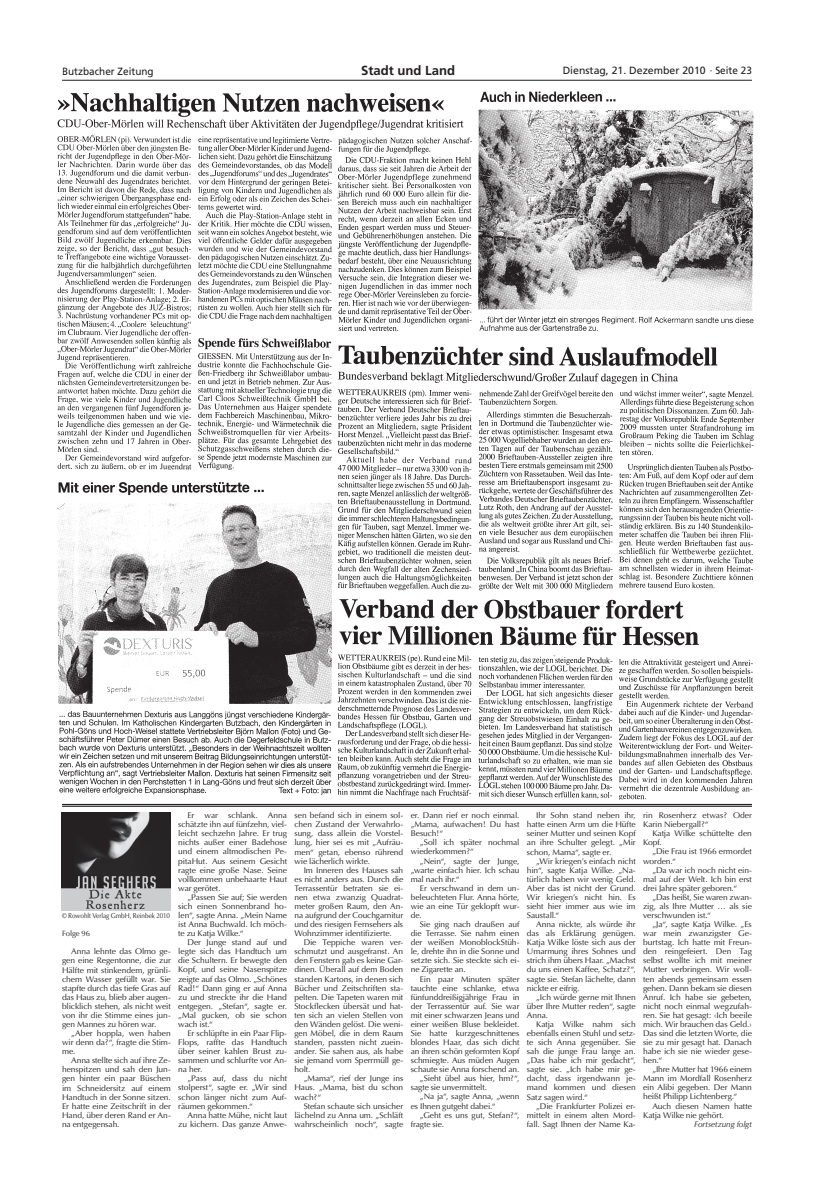
<style>
.page{position:relative;width:814px;height:1191px;background:#fff}
.page>*{position:absolute;margin:0;border:0;box-sizing:border-box;transform-origin:0 0}
.t1{font:700 13.12px "Frutiger";color:#231f20}
.t2{font:10.5px "Frutiger";color:#231f20}
.t3{font:10.5px "Frutiger";color:#231f20;scale:.95 1}
.t4{font:8.22px/9.1px "Optima";letter-spacing:-.01em;color:#231f20;text-align:justify}
.t5{font:italic 8.22px "Optima";letter-spacing:-.005em;color:#231f20}
.t6{font:7.7px "Optima";letter-spacing:-.01em;color:#231f20}
.t7{font:7px "Optima";letter-spacing:-.01em;color:#231f20;scale:.91 1}
</style>
<div class="page">
<hr style="left:62px;top:80px;width:690px;height:1px;background:#231f20">
<img style="left:57px;top:91px;width:697px;height:708px">
<hr style="left:62px;top:804px;width:690px;height:1px;background:#231f20">
<hr style="left:62px;top:806px;width:690px;height:1px;background:#231f20">
<img style="left:62px;top:812px;width:109px;height:98px">
<p class="t3" style="left:62px;top:65px;width:98px">Butzbacher Zeitung</p>
<h1 class="t1" style="left:361px;top:62px;width:96px">Stadt und Land</h1>
<p class="t2" style="left:562px;top:64px;width:191px">Dienstag, 21. Dezember 2010 ∙ Seite 23</p>
<p class="t4" style="left:410px;top:811px;width:110px">er. Dann rief er noch einmal. „Mama, aufwachen! Du hast Besuch!“</p>
<p class="t4" style="left:410px;top:838px;width:110px;text-indent:9px">„Soll ich später nochmal wiederkommen?“</p>
<p class="t4" style="left:410px;top:856px;width:110px;text-indent:9px">„Nein“, sagte der Junge, „warte einfach hier. Ich schau mal nach ihr.“</p>
<p class="t4" style="left:410px;top:883px;width:110px;text-indent:9px">Er verschwand in dem un&shy;beleuchteten Flur. Anna hörte, wie an eine Tür geklopft wur&shy;de.</p>
<p class="t4" style="left:410px;top:919px;width:110px;text-indent:9px">Sie ging nach draußen auf die Terrasse. Sie nahm einen der weißen MonoblockStüh&shy;le, drehte ihn in die Sonne und setzte sich. Sie steckte sich ei&shy;ne Zigarette an.</p>
<p class="t4" style="left:420px;top:974px;width:101px">Ein paar Minuten später</p>
<p class="t4" style="left:410px;top:983px;width:110px">tauchte eine schlanke, etwa</p>
<p class="t4" style="left:410px;top:992px;width:110px">fünfunddreißigjährige Frau in</p>
<p class="t4" style="left:410px;top:1001px;width:110px">der Terrassentür auf. Sie war</p>
<p class="t4" style="left:410px;top:1010px;width:110px">mit einer schwarzen Jeans und</p>
<p class="t4" style="left:410px;top:1019px;width:110px">einer weißen Bluse bekleidet.</p>
<p class="t4" style="left:410px;top:1028px;width:110px">Sie hatte kurzgeschnittenes</p>
<p class="t4" style="left:410px;top:1037px;width:110px">blondes Haar, das sich dicht</p>
<p class="t4" style="left:410px;top:1047px;width:110px">an ihren schön geformten Kopf</p>
<p class="t4" style="left:410px;top:1056px;width:110px">schmiegte. Aus müden Augen</p>
<p class="t4" style="left:410px;top:1065px;width:110px">schaute sie Anna forschend an.</p>
<p class="t4" style="left:420px;top:1074px;width:101px">„Sieht übel aus hier, hm?“,</p>
<p class="t4" style="left:410px;top:1083px;width:78px">sagte sie unvermittelt.</p>
<p class="t4" style="left:420px;top:1092px;width:101px">„Na ja“, sagte Anna, „wenn</p>
<p class="t4" style="left:410px;top:1101px;width:86px">es Ihnen gutgeht dabei.“</p>
<p class="t4" style="left:420px;top:1110px;width:101px">„Geht es uns gut, Stefan?“,</p>
<p class="t4" style="left:410px;top:1119px;width:35px">fragte sie.</p>
<p class="t4" style="left:643px;top:811px;width:110px">rin Rosenherz etwas? Oder<br>Karin Niebergall?“</p>
<p class="t4" style="left:643px;top:829px;width:110px;text-indent:9px">Katja Wilke schüttelte den<br>Kopf.</p>
<p class="t4" style="left:643px;top:847px;width:110px;text-indent:9px">„Die Frau ist 1966 ermordet worden.“</p>
<p class="t4" style="left:643px;top:865px;width:110px;text-indent:9px">„Da war ich noch nicht ein&shy;mal auf der Welt. Ich bin erst drei Jahre später geboren.“</p>
<p class="t4" style="left:643px;top:892px;width:110px;text-indent:9px">„Das heißt, Sie waren zwan&shy;zig, als Ihre Mutter … als sie verschwunden ist.“</p>
<p class="t4" style="left:643px;top:919px;width:110px;text-indent:9px">„Ja“, sagte Katja Wilke. „Es war mein zwanzigster Ge&shy;burtstag. Ich hatte mit Freun&shy;den reingefeiert. Den Tag selbst wollte ich mit meiner Mutter verbringen. Wir woll&shy;ten abends gemeinsam essen gehen. Dann bekam sie diesen Anruf. Ich habe sie gebeten, nicht noch einmal wegzufah&shy;ren. Sie hat gesagt: ‹Ich beeile mich. Wir brauchen das Geld.› Das sind die letzten Worte, die sie zu mir gesagt hat. Danach habe ich sie nie wieder gese&shy;hen.“</p>
<p class="t4" style="left:643px;top:1065px;width:110px;text-indent:9px">„Ihre Mutter hat 1966 einem Mann im Mordfall Rosenherz ein Alibi gegeben. Der Mann heißt Philipp Lichtenberg.“</p>
<p class="t4" style="left:643px;top:1101px;width:110px;text-indent:9px">Auch diesen Namen hatte<br>Katja Wilke nie gehört.</p>
<p class="t5" style="left:694px;top:1119px;width:59px">Fortsetzung folgt</p>
<p class="t4" style="left:178px;top:811px;width:110px;text-indent:9px">Er war schlank. Anna schätzte ihn auf fünfzehn, viel&shy;leicht sechzehn Jahre. Er trug nichts außer einer Badehose und einem altmodischen Pe&shy;pitaHut. Aus seinem Gesicht ragte eine große Nase. Seine vollkommen unbehaarte Haut war gerötet.</p>
<p class="t4" style="left:178px;top:892px;width:110px;text-indent:9px">„Passen Sie auf; Sie werden sich einen Sonnenbrand ho&shy;len“, sagte Anna. „Mein Name ist Anna Buchwald. Ich möch&shy;te zu Katja Wilke.“</p>
<p class="t4" style="left:178px;top:938px;width:110px;text-indent:9px">Der Junge stand auf und legte sich das Handtuch um die Schultern. Er bewegte den Kopf, und seine Nasenspitze zeigte auf das Olmo. „Schönes Rad!“ Dann ging er auf Anna zu und streckte ihr die Hand entgegen. „Stefan“, sagte er. „Mal gucken, ob sie schon wach ist.“</p>
<p class="t4" style="left:178px;top:1028px;width:110px;text-indent:9px">Er schlüpfte in ein Paar Flip-Flops, raffte das Handtuch über seiner kahlen Brust zu&shy;sammen und schlurfte vor An&shy;na her.</p>
<p class="t4" style="left:178px;top:1074px;width:110px;text-indent:9px">„Pass auf, dass du nicht stolperst“, sagte er. „Wir sind schon länger nicht zum Auf&shy;räumen gekommen.“</p>
<p class="t4" style="left:178px;top:1110px;width:110px;text-align:right">Anna hatte Mühe, nicht laut zu kichern. Das ganze Anwe-</p>
<p class="t4" style="left:294px;top:811px;width:110px">sen befand sich in einem sol&shy;chen Zustand der Verwahrlo&shy;sung, dass allein die Vorstel&shy;lung, hier sei es mit „Aufräu&shy;men“ getan, ebenso rührend wie lächerlich wirkte.</p>
<p class="t4" style="left:294px;top:865px;width:110px;text-indent:9px">Im Inneren des Hauses sah es nicht anders aus. Durch die Terrassentür betraten sie ei&shy;nen etwa zwanzig Quadrat&shy;meter großen Raum, den An&shy;na aufgrund der Couchgarnitur und des riesigen Fernsehers als Wohnzimmer identifizierte.</p>
<p class="t4" style="left:294px;top:938px;width:110px;text-indent:9px">Die Teppiche waren ver&shy;schmutzt und ausgefranst. An den Fenstern gab es keine Gar&shy;dinen. Überall auf dem Boden standen Kartons, in denen sich Bücher und Zeitschriften sta&shy;pelten. Die Tapeten waren mit Stockflecken übersät und hat&shy;ten sich an vielen Stellen von den Wänden gelöst. Die weni&shy;gen Möbel, die in dem Raum standen, passten nicht zuein&shy;ander. Sie sahen aus, als habe sie jemand vom Sperrmüll ge&shy;holt.</p>
<p class="t4" style="left:294px;top:1074px;width:110px;text-indent:9px">„Mama“, rief der Junge ins Haus. „Mama, bist du schon wach?“</p>
<p class="t4" style="left:294px;top:1101px;width:110px;text-indent:9px">Stefan schaute sich unsicher lächelnd zu Anna um. „Schläft wahrscheinlich noch“, sagte</p>
<p class="t4" style="left:527px;top:811px;width:110px;text-indent:9px">Ihr Sohn stand neben ihr, hatte einen Arm um die Hüfte seiner Mutter und seinen Kopf an ihre Schulter gelegt. „Mir schon, Mama“, sagte er.</p>
<p class="t4" style="left:527px;top:856px;width:110px;text-indent:9px">„Wir kriegen’s einfach nicht hin“, sagte Katja Wilke. „Na&shy;türlich haben wir wenig Geld.<br>Aber das ist nicht der Grund.<br>Wir kriegen’s nicht hin. Es sieht hier immer aus wie im Saustall.“</p>
<p class="t4" style="left:527px;top:920px;width:110px;text-indent:9px">Anna nickte, als würde ihr das als Erklärung genügen.<br>Katja Wilke löste sich aus der Umarmung ihres Sohnes und strich ihm übers Haar. „Machst du uns einen Kaffee, Schatz?“, sagte sie. Stefan lächelte, dann nickte er eifrig.</p>
<p class="t4" style="left:527px;top:992px;width:110px;text-indent:9px">„Ich würde gerne mit Ihnen über Ihre Mutter reden“, sagte Anna.</p>
<p class="t4" style="left:527px;top:1019px;width:110px;text-indent:9px">Katja Wilke nahm sich ebenfalls einen Stuhl und setz&shy;te sich Anna gegenüber. Sie sah die junge Frau lange an. „Das habe ich mir gedacht“, sagte sie. „Ich habe mir ge&shy;dacht, dass irgendwann je&shy;mand kommen und diesen Satz sagen wird.“</p>
<p class="t4" style="left:527px;top:1101px;width:110px;text-indent:9px">„Die Frankfurter Polizei er&shy;mittelt in einem alten Mord&shy;fall. Sagt Ihnen der Name Ka-</p>
<p class="t7" style="left:62px;top:911px;width:120px">© Rowohlt Verlag GmbH, Reinbek 2010</p>
<p class="t4" style="left:62px;top:947px;width:110px;text-indent:9px">Anna lehnte das Olmo ge&shy;gen eine Regentonne, die zur Hälfte mit stinkendem, grünli&shy;chem Wasser gefüllt war. Sie stapfte durch das tiefe Gras auf das Haus zu, blieb aber augen&shy;blicklich stehen, als nicht weit von ihr die Stimme eines jun&shy;gen Mannes zu hören war.</p>
<p class="t4" style="left:62px;top:1028px;width:110px;text-indent:9px">„Aber hoppla, wen haben wir denn da?“, fragte die Stim&shy;me.</p>
<p class="t4" style="left:62px;top:1056px;width:110px;text-indent:9px">Anna stellte sich auf ihre Ze&shy;henspitzen und sah den Jun&shy;gen hinter ein paar Büschen im Schneidersitz auf einem Handtuch in der Sonne sitzen.<br>Er hatte eine Zeitschrift in der Hand, über deren Rand er An&shy;na entgegensah.</p>
<p class="t6" style="left:62px;top:929px;width:29px">Folge 96</p>
</div>
